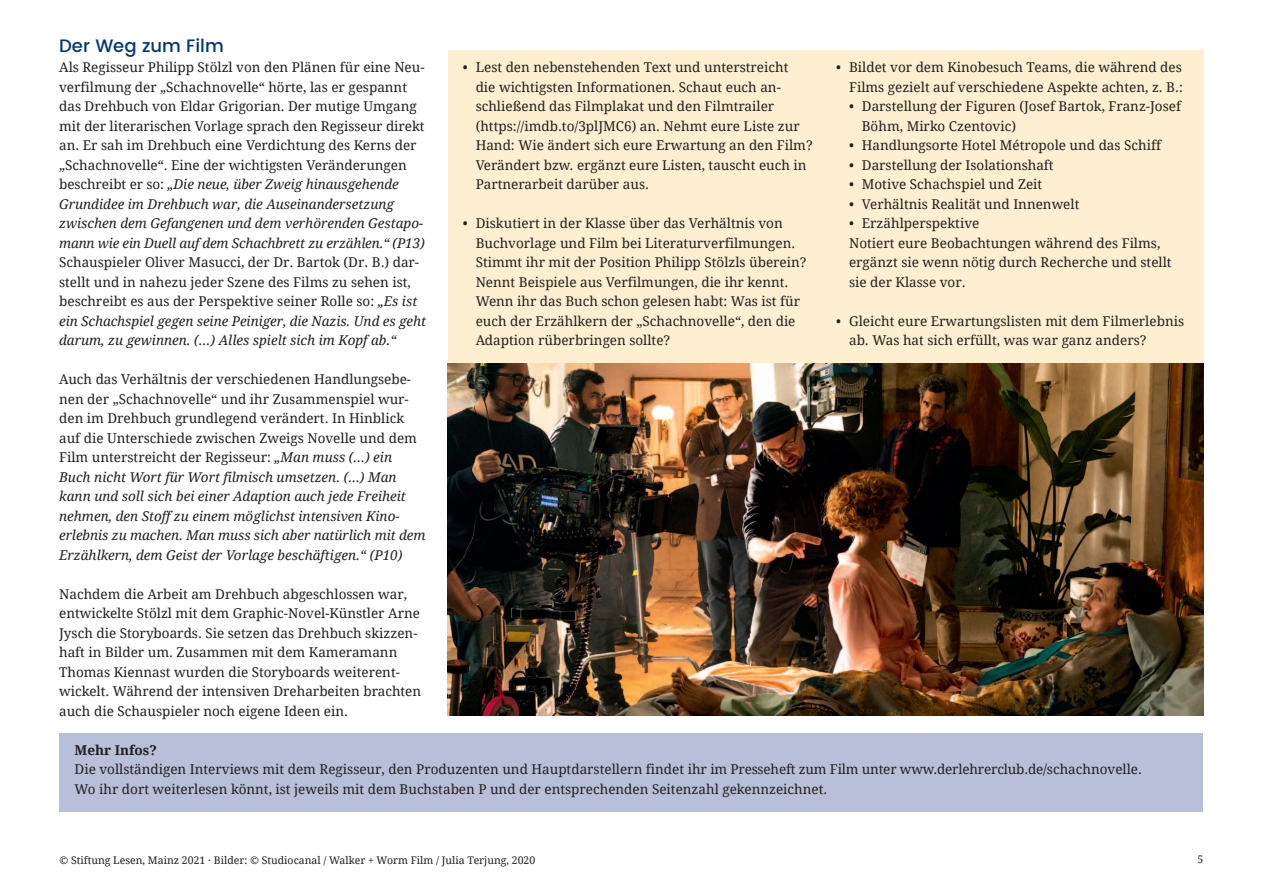
<style>
.page{position:relative;width:1263px;height:893px;background:#fff}
.page>*{position:absolute;margin:0;border:0;box-sizing:border-box;transform-origin:0 0}
.t1{font:500 18px "Poppins DE";color:#013874}
.t2{font:13.5px/19.5px "Droid Serif";color:#231f20}
.t3{font:italic 13.5px/19.5px "Droid Serif";color:#231f20}
.t4{font:700 13.5px "Droid Serif";color:#231f20}
.t5{font:10.5px "Droid Serif";color:#231f20}
.s1{font-style:italic}
.s2{font-style:normal}
</style>
<div class="page">
<div style="left:60px;top:734px;width:1143px;height:78px;background:#b8c0d9"></div>
<div style="left:448px;top:50px;width:755px;height:313px;background:#feefd0"></div>
<img style="left:448px;top:363px;width:755px;height:353px">
<h1 class="t1" style="left:59px;top:39px;width:166px">Der Weg zum Film</h1>
<p class="t2" style="left:59px;top:58px;width:367px">Als Regisseur Philipp Stölzl von den Plänen für eine Neu&shy;verfilmung der „Schachnovelle“ hörte, las er gespannt das Drehbuch von Eldar Grigorian. Der mutige Umgang mit der literarischen Vorlage sprach den Regisseur direkt an. Er sah im Drehbuch eine Verdichtung des Kerns der „Schachnovelle“. Eine der wichtigsten Veränderungen beschreibt er so: <span class="s1">„Die neue, über Zweig hinausgehende Grundidee im Drehbuch war, die Auseinandersetzung zwischen dem Gefangenen und dem verhörenden Gestapo&shy;mann wie ein Duell auf dem Schachbrett zu erzählen.“ (P13)</span></p>
<p class="t2" style="left:59px;top:253px;width:368px">Schauspieler Oliver Masucci, der Dr. Bartok (Dr. B.) dar&shy;stellt und in nahezu jeder Szene des Films zu sehen ist, beschreibt es aus der Perspektive seiner Rolle so: <span class="s1">„Es ist ein Schachspiel gegen seine Peiniger, die Nazis. Und es geht darum, zu gewinnen. (…) Alles spielt sich im Kopf ab.“</span></p>
<p class="t3" style="left:59px;top:370px;width:368px"><span class="s2">Auch das Verhältnis der verschiedenen Handlungsebe&shy;nen der „Schachnovelle“ und ihr Zusammenspiel wur&shy;den im Drehbuch grundlegend verändert. In Hinblick auf die Unterschiede zwischen Zweigs Novelle und dem Film unterstreicht der Regisseur:</span> „Man muss (…) ein Buch nicht Wort für Wort filmisch umsetzen. (…) Man kann und soll sich bei einer Adaption auch jede Freiheit nehmen, den Stoff zu einem möglichst intensiven Kino - erlebnis zu machen. Man muss sich aber natürlich mit dem Erzählkern, dem Geist der Vorlage beschäftigen.“ (P10)</p>
<p class="t2" style="left:59px;top:584px;width:364px">Nachdem die Arbeit am Drehbuch abgeschlossen war, entwickelte Stölzl mit dem Graphic-Novel-Künstler Arne Jysch die Storyboards. Sie setzen das Drehbuch skizzen&shy;haft in Bilder um. Zusammen mit dem Kameramann Thomas Kiennast wurden die Storyboards weiterent - wickelt. Während der intensiven Dreharbeiten brachten auch die Schauspieler noch eigene Ideen ein.</p>
<p class="t2" style="left:476px;top:58px;width:339px;text-indent:-13px">• Lest den nebenstehenden Text und unterstreicht<br>die wichtigsten Informationen. Schaut euch an&shy;schließend das Filmplakat und den Filmtrailer (https://imdb.to/3plJMC6) an. Nehmt eure Liste zur Hand: Wie ändert sich eure Erwartung an den Film?<br>Verändert bzw. ergänzt eure Listen, tauscht euch in Partnerarbeit darüber aus.</p>
<p class="t2" style="left:476px;top:214px;width:332px;text-indent:-13px">• Diskutiert in der Klasse über das Verhältnis von Buchvorlage und Film bei Literaturverfilmungen.<br>Stimmt ihr mit der Position Philipp Stölzls überein?<br>Nennt Beispiele aus Verfilmungen, die ihr kennt.<br>Wenn ihr das Buch schon gelesen habt: Was ist für euch der Erzählkern der „Schachnovelle“, den die Adaption rüberbringen sollte?</p>
<p class="t2" style="left:836px;top:58px;width:348px;text-align:right">• Bildet vor dem Kinobesuch Teams, die während des<br>Films gezielt auf verschiedene Aspekte achten, z. B.:</p>
<p class="t2" style="left:862px;top:97px;width:321px;text-indent:-13px">• Darstellung der Figuren (Josef Bartok, Franz-Josef<br>Böhm, Mirko Czentovic)</p>
<p class="t2" style="left:849px;top:136px;width:313px">• Handlungsorte Hotel Métropole und das Schiff</p>
<p class="t2" style="left:849px;top:155px;width:206px">• Darstellung der Isolationshaft</p>
<p class="t2" style="left:849px;top:175px;width:195px">• Motive Schachspiel und Zeit</p>
<p class="t2" style="left:849px;top:194px;width:232px">• Verhältnis Realität und Innenwelt</p>
<p class="t2" style="left:849px;top:214px;width:324px">• Erzählperspektive<br>Notiert eure Beobachtungen während des Films, ergänzt sie wenn nötig durch Recherche und stellt sie der Klasse vor.</p>
<p class="t2" style="left:849px;top:311px;width:337px;text-indent:-13px">• Gleicht eure Erwartungslisten mit dem Filmerlebnis ab. Was hat sich erfüllt, was war ganz anders?</p>
<p class="t4" style="left:75px;top:742px;width:84px">Mehr Infos?</p>
<p class="t2" style="left:75px;top:760px;width:1069px">Die vollständigen Interviews mit dem Regisseur, den Produzenten und Hauptdarstellern findet ihr im Presseheft zum Film unter www.derlehrerclub.de/schachnovelle.<br>Wo ihr dort weiterlesen könnt, ist jeweils mit dem Buchstaben P und der entsprechenden Seitenzahl gekennzeichnet.</p>
<p class="t5" style="left:60px;top:854px;width:477px">© Stiftung Lesen, Mainz 2021 · Bilder: © Studiocanal / Walker + Worm Film / Julia Terjung, 2020</p>
<p class="t5" style="left:1197px;top:853px;width:7px">5</p>
</div>
